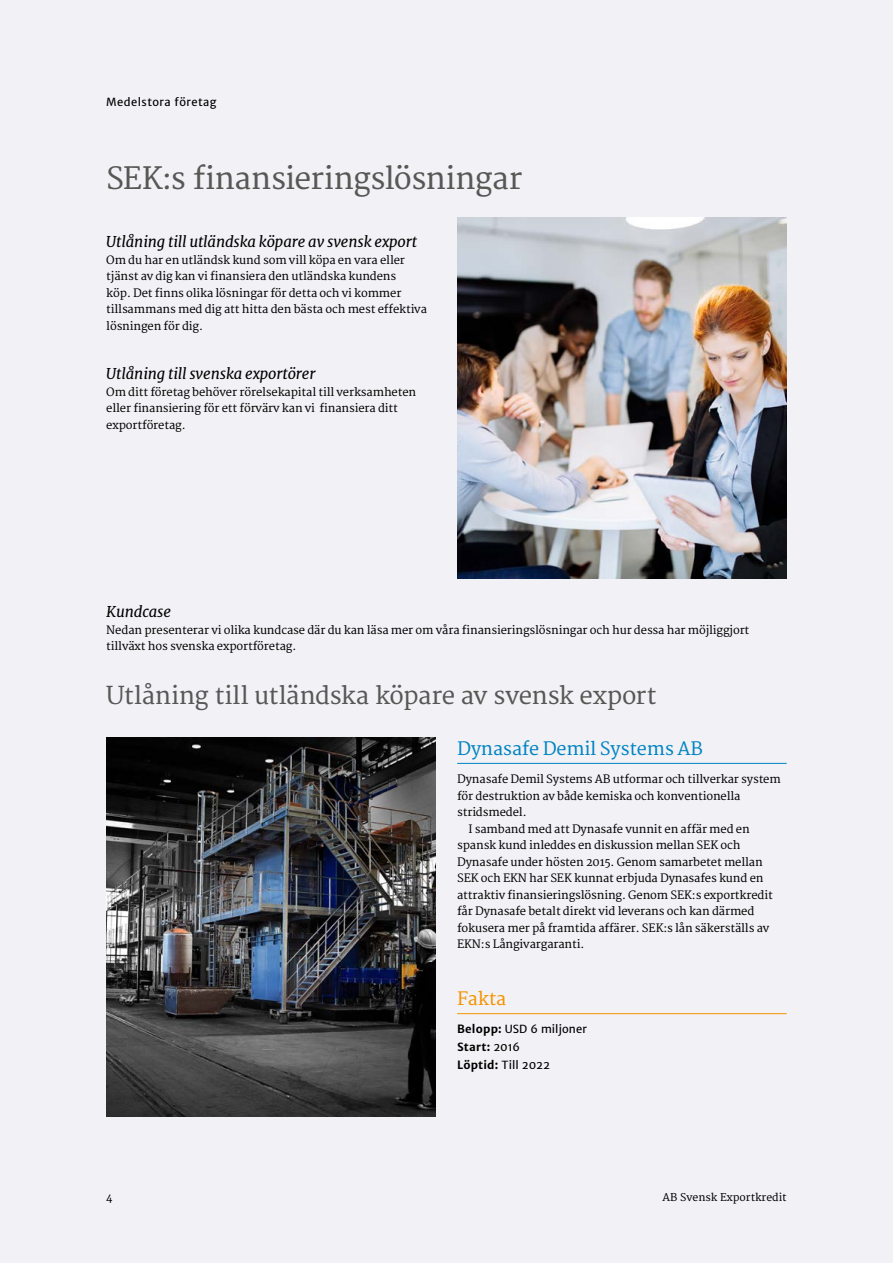
<style>
.page{position:relative;width:893px;height:1263px;background:#f2f1f5}
.page>*{position:absolute;margin:0;border:0;box-sizing:border-box;transform-origin:0 0}
.t1{font:30px "Merriweather";letter-spacing:-.02em;color:#575756}
.t2{font:24px "Merriweather";letter-spacing:-.015em;color:#575756}
.t3{font:18px "Merriweather";letter-spacing:-.01em;color:#0084c3}
.t4{font:18px "Merriweather";letter-spacing:-.01em;color:#f49400}
.t5{font:italic 15px "Merriweather";letter-spacing:-.01em;color:#000}
.t6{font:11.25px/16.5px "Merriweather";letter-spacing:-.01em;color:#000}
.t7{font:11.25px/18px "Merriweather Sans";letter-spacing:.005em;color:#000}
.t8{font:11.25px "Merriweather Sans";letter-spacing:.03em;color:#000}
.t9{font:10.5px "Merriweather";color:#000}
.s1{font-weight:700}
</style>
<div class="page">
<img style="left:106px;top:738px;width:330px;height:378px">
<hr style="left:457px;top:763px;width:330px;height:1px;background:#0084c3">
<hr style="left:457px;top:1013px;width:330px;height:1px;background:#f49400">
<img style="left:457px;top:217px;width:329px;height:361px">
<p class="t8" style="left:106px;top:95px;width:112px">Medelstora företag</p>
<h1 class="t1" style="left:106px;top:161px;width:418px">SEK:s finansieringslösningar</h1>
<h3 class="t5" style="left:106px;top:232px;width:312px">Utlåning till utländska köpare av svensk export</h3>
<p class="t6" style="left:106px;top:252px;width:322px">Om du har en utländsk kund som vill köpa en vara eller tjänst av dig kan vi finansiera den utländska kundens<br>köp. Det finns olika lösningar för detta och vi kommer tillsammans med dig att hitta den bästa och mest effektiva lösningen för dig.</p>
<h3 class="t5" style="left:106px;top:364px;width:211px">Utlåning till svenska exportörer</h3>
<p class="t6" style="left:106px;top:384px;width:311px">Om ditt företag behöver rörelsekapital till verksamheten eller finansiering för ett förvärv kan vi finansiera ditt exportföretag.</p>
<h3 class="t5" style="left:106px;top:603px;width:66px">Kundcase</h3>
<p class="t6" style="left:106px;top:622px;width:645px">Nedan presenterar vi olika kundcase där du kan läsa mer om våra finansieringslösningar och hur dessa har möjliggjort tillväxt hos svenska exportföretag.</p>
<h2 class="t2" style="left:106px;top:681px;width:552px">Utlåning till utländska köpare av svensk export</h2>
<h3 class="t3" style="left:457px;top:738px;width:247px">Dynasafe Demil Systems AB</h3>
<p class="t6" style="left:457px;top:771px;width:325px">Dynasafe Demil Systems AB utformar och tillverkar system</p>
<p class="t6" style="left:457px;top:788px;width:285px">för destruktion av både kemiska och konventionella</p>
<p class="t6" style="left:457px;top:804px;width:71px">stridsmedel.</p>
<p class="t6" style="left:468px;top:821px;width:283px">I samband med att Dynasafe vunnit en affär med en</p>
<p class="t6" style="left:457px;top:837px;width:285px">spansk kund inleddes en diskussion mellan SEK och</p>
<p class="t6" style="left:457px;top:854px;width:307px">Dynasafe under hösten 2015. Genom samarbetet mellan</p>
<p class="t6" style="left:457px;top:870px;width:308px">SEK och EKN har SEK kunnat erbjuda Dynasafes kund en</p>
<p class="t6" style="left:457px;top:887px;width:317px">attraktiv finansieringslösning. Genom SEK:s exportkredit</p>
<p class="t6" style="left:457px;top:903px;width:299px">får Dynasafe betalt direkt vid leverans och kan därmed</p>
<p class="t6" style="left:457px;top:920px;width:314px">fokusera mer på framtida affärer. SEK:s lån säkerställs av</p>
<p class="t6" style="left:457px;top:936px;width:129px">EKN:s Långivargaranti.</p>
<h3 class="t4" style="left:457px;top:988px;width:51px">Fakta</h3>
<p class="t7" style="left:457px;top:1020px;width:131px"><span class="s1">Belopp:</span> USD 6 miljoner<br><span class="s1">Start:</span> 2016<br><span class="s1">Löptid:</span> Till 2022</p>
<p class="t9" style="left:106px;top:1191px;width:8px">4</p>
<p class="t9" style="left:662px;top:1191px;width:126px">AB Svensk Exportkredit</p>
</div>
